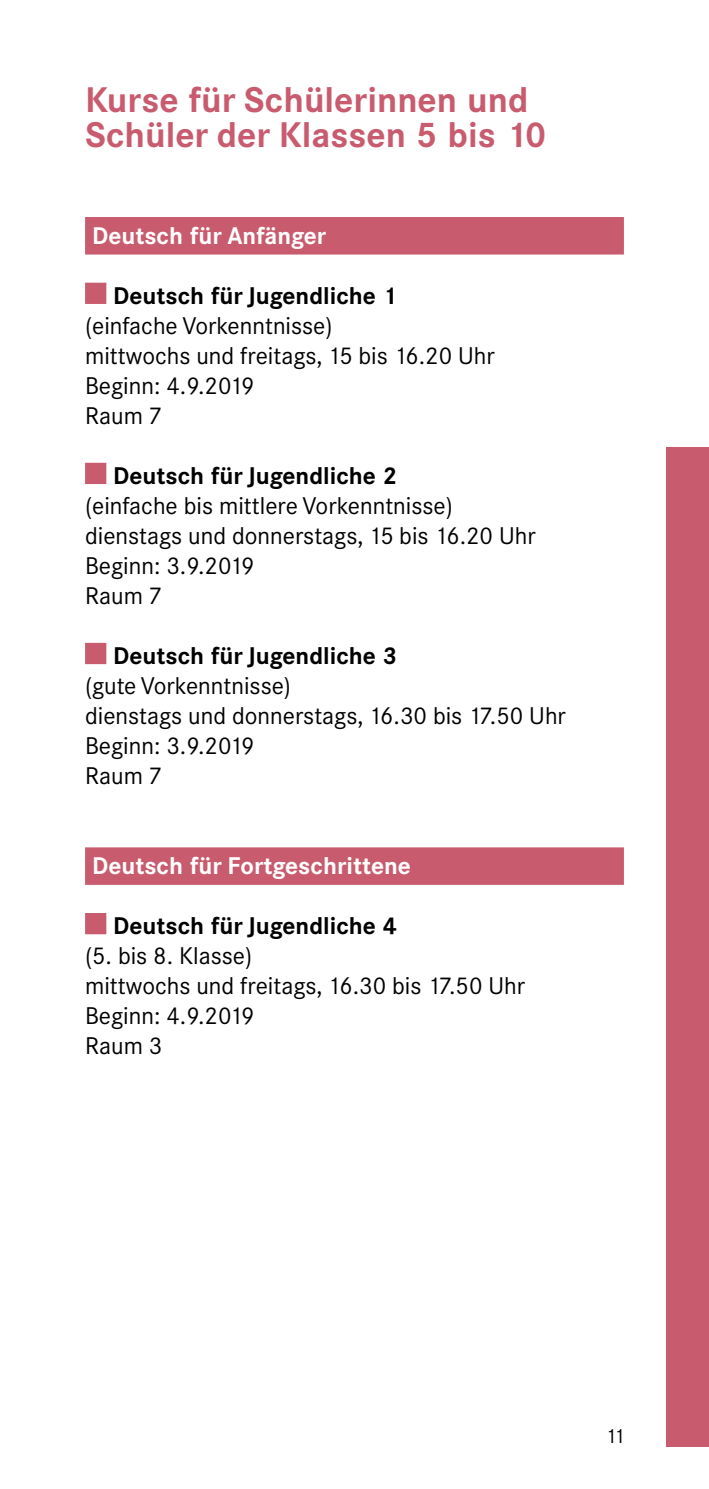
<style>
.page{position:relative;width:709px;height:1489px;background:#fff}
.page>*{position:absolute;margin:0;border:0;box-sizing:border-box;transform-origin:0 0}
.t1{font:700 35px/35px "Corporate SBQ";color:#c85c6e}
.t2{font:23.75px/30px "Corporate SBQ";color:#000}
.t3{font:700 23.75px "Corporate SBQ";color:#000}
.t4{font:700 23.75px "Corporate SBQ";color:#fff}
.t5{font:20px "Corporate SBQ";color:#000}
</style>
<div class="page">
<div style="left:666px;top:446px;width:43px;height:1000px;background:#c85c6e"></div>
<div style="left:85px;top:217px;width:539px;height:37px;background:#c85c6e"></div>
<div style="left:85px;top:847px;width:539px;height:37px;background:#c85c6e"></div>
<div style="left:85px;top:283px;width:21px;height:21px;background:#c85c6e"></div>
<div style="left:85px;top:463px;width:21px;height:21px;background:#c85c6e"></div>
<div style="left:85px;top:643px;width:21px;height:21px;background:#c85c6e"></div>
<div style="left:85px;top:913px;width:21px;height:21px;background:#c85c6e"></div>
<h1 class="t1" style="left:85px;top:83px;width:463px">Kurse für Schülerinnen und<br>Schüler der Klassen 5 bis 10</h1>
<p class="t4" style="left:92px;top:221px;width:236px">Deutsch für Anfänger</p>
<p class="t3" style="left:113px;top:281px;width:285px">Deutsch für Jugendliche 1</p>
<p class="t2" style="left:85px;top:311px;width:411px">(einfache Vorkenntnisse)<br>mittwochs und freitags, 15 bis 16.20 Uhr<br>Beginn: 4.9.2019<br>Raum 7</p>
<p class="t3" style="left:113px;top:461px;width:285px">Deutsch für Jugendliche 2</p>
<p class="t2" style="left:85px;top:491px;width:452px">(einfache bis mittlere Vorkenntnisse) dienstags und donnerstags, 15 bis 16.20 Uhr<br>Beginn: 3.9.2019<br>Raum 7</p>
<p class="t3" style="left:113px;top:641px;width:285px">Deutsch für Jugendliche 3</p>
<p class="t2" style="left:85px;top:671px;width:482px">(gute Vorkenntnisse)<br>dienstags und donnerstags, 16.30 bis 17.50 Uhr<br>Beginn: 3.9.2019<br>Raum 7</p>
<p class="t4" style="left:92px;top:851px;width:320px">Deutsch für Fortgeschrittene</p>
<p class="t3" style="left:113px;top:911px;width:285px">Deutsch für Jugendliche 4</p>
<p class="t2" style="left:85px;top:941px;width:441px">(5. bis 8. Klasse)<br>mittwochs und freitags, 16.30 bis 17.50 Uhr<br>Beginn: 4.9.2019<br>Raum 3</p>
<p class="t5" style="left:605px;top:1424px;width:21px">11</p>
</div>
